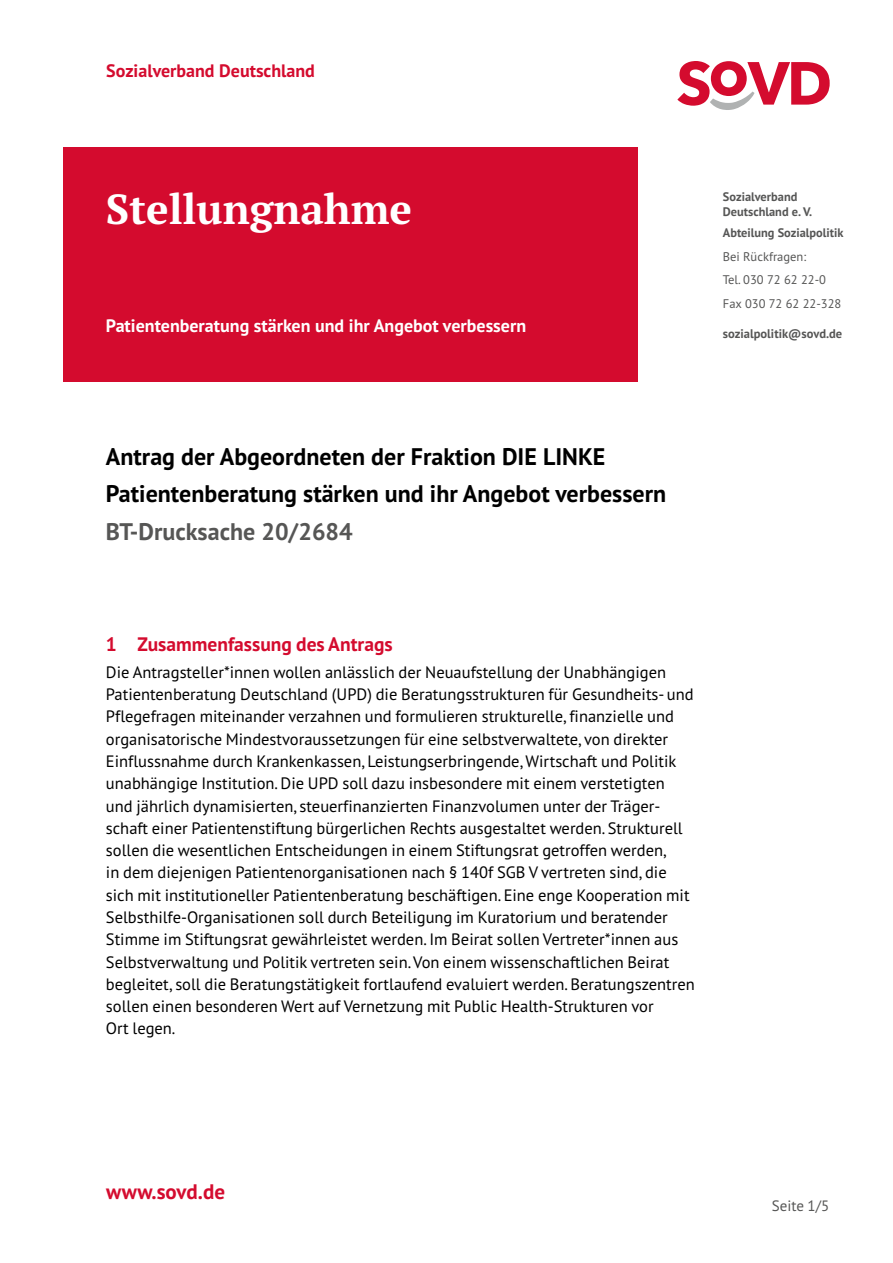
<style>
.page{position:relative;width:893px;height:1263px;background:#fff}
.page>*{position:absolute;margin:0;border:0;box-sizing:border-box;transform-origin:0 0}
.t1{font:700 42px "PT Serif Pro";color:#fff}
.t2{font:700 24px/37.3px "PT Sans Pro";color:#000}
.t3{font:700 24px "PT Sans Pro";color:#565655}
.t4{font:700 21px "PT Sans Pro";color:#d40b2e}
.t5{font:700 19.5px "PT Sans Pro";color:#d40b2e}
.t6{font:700 18px "PT Sans Pro";color:#fff}
.t7{font:700 18px "PT Sans Pro";color:#d40b2e}
.t8{font:16.5px/22.4px "PT Sans Pro";color:#000}
.t9{font:15px "PT Sans Pro";color:#565655}
.t10{font:12.6px/23.5px "PT Sans Pro";color:#565655}
.t11{font:700 12.6px "PT Sans Pro";color:#565655}
.t12{font:700 12.3px/14.9px "PT Sans Pro";color:#565655}
</style>
<div class="page">
<svg style="left:677px;top:61px;width:153px;height:49px"></svg>
<div style="left:64px;top:147px;width:574px;height:234px;background:#d40b2e"></div>
<p class="t7" style="left:106px;top:59px;width:210px">Sozialverband Deutschland</p>
<h1 class="t1" style="left:106px;top:181px;width:308px">Stellungnahme</h1>
<p class="t6" style="left:106px;top:313px;width:422px">Patientenberatung stärken und ihr Angebot verbessern</p>
<p class="t12" style="left:723px;top:189px;width:91px">Sozialverband<br>Deutschland e. V.</p>
<p class="t12" style="left:723px;top:225px;width:122px">Abteilung Sozialpolitik</p>
<p class="t10" style="left:723px;top:244px;width:120px">Bei Rückfragen:<br>Tel. 030 72 62 22-0<br>Fax 030 72 62 22-328</p>
<p class="t11" style="left:723px;top:325px;width:121px">sozialpolitik@sovd.de</p>
<h1 class="t2" style="left:106px;top:437px;width:562px">Antrag der Abgeordneten der Fraktion DIE LINKE<br>Patientenberatung stärken und ihr Angebot verbessern</h1>
<p class="t3" style="left:106px;top:515px;width:248px">BT-Drucksache 20/2684</p>
<h2 class="t5" style="left:106px;top:632px;width:288px">1 Zusammenfassung des Antrags</h2>
<p class="t8" style="left:106px;top:660px;width:590px">Die Antragsteller*innen wollen anlässlich der Neuaufstellung der Unabhängigen Patientenberatung Deutschland (UPD) die Beratungsstrukturen für Gesundheits- und Pflegefragen miteinander verzahnen und formulieren strukturelle, finanzielle und organisatorische Mindestvoraussetzungen für eine selbstverwaltete, von direkter Einflussnahme durch Krankenkassen, Leistungserbringende,Wirtschaft und Politik unabhängige Institution. Die UPD soll dazu insbesondere mit einem verstetigten und jährlich dynamisierten, steuerfinanzierten Finanzvolumen unter der Träger&shy;schaft einer Patientenstiftung bürgerlichen Rechts ausgestaltet werden. Strukturell sollen die wesentlichen Entscheidungen in einem Stiftungsrat getroffen werden,<br>in dem diejenigen Patientenorganisationen nach § 140f SGB V vertreten sind, die sich mit institutioneller Patientenberatung beschäftigen. Eine enge Kooperation mit Selbsthilfe-Organisationen soll durch Beteiligung im Kuratorium und beratender Stimme im Stiftungsrat gewährleistet werden. Im Beirat sollen Vertreter*innen aus Selbstverwaltung und Politik vertreten sein.Von einem wissenschaftlichen Beirat begleitet, soll die Beratungstätigkeit fortlaufend evaluiert werden. Beratungszentren sollen einen besonderen Wert auf Vernetzung mit Public Health-Strukturen vor<br>Ort legen.</p>
<p class="t4" style="left:106px;top:1178px;width:120px">www.sovd.de</p>
<p class="t9" style="left:772px;top:1196px;width:59px">Seite 1/5</p>
</div>
